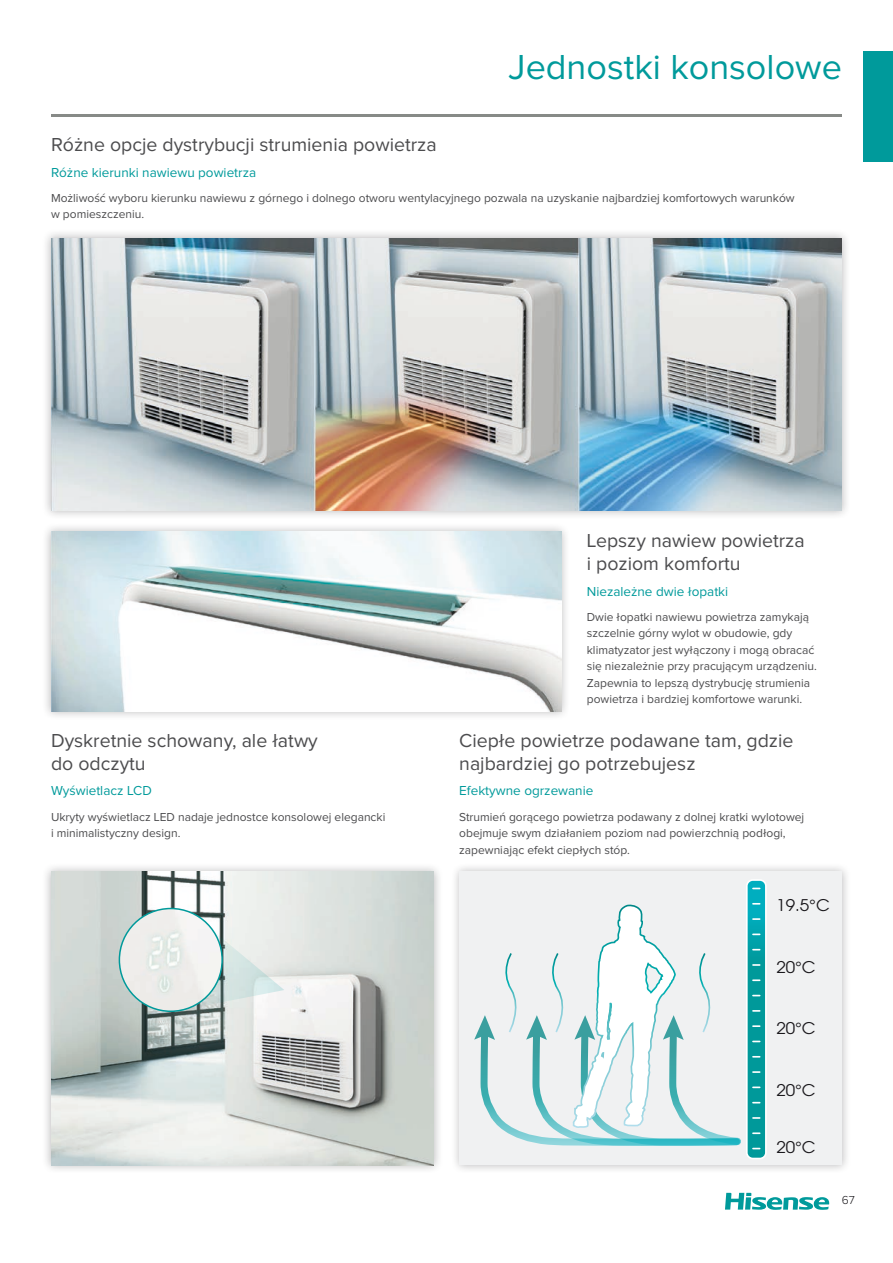
<style>
.page{position:relative;width:893px;height:1263px;background:#fff}
.page>*{position:absolute;margin:0;border:0;box-sizing:border-box;transform-origin:0 0}
.t1{font:36px "Proxima Nova";color:#009a9b}
.t2{font:19.5px/23.4px "Proxima Nova";color:#4c4c4e}
.t3{font:16.05px "ITC Avant Garde Pro";color:#1a181c;scale:1.06 1}
.t4{font:13.5px "Proxima Nova";color:#009a9b}
.t5{font:12px/16.5px "Proxima Nova";color:#4c4c4e}
.t6{font:300 12px "Proxima Nova";color:#1a181c}
</style>
<div class="page">
<div style="left:863px;top:51px;width:30px;height:111px;background:#009a9b"></div>
<svg style="left:725px;top:1193px;width:104px;height:17px"></svg>
<hr style="left:51px;top:115px;width:791px;height:2px;background:#878a87">
<div style="left:42px;top:523px;width:528px;height:198px;background:#1a181c;opacity:.3"></div>
<img style="left:51px;top:531px;width:510px;height:180px">
<div style="left:42px;top:229px;width:809px;height:291px;background:#1a181c;opacity:.3"></div>
<img style="left:51px;top:238px;width:791px;height:272px">
<div style="left:42px;top:863px;width:401px;height:311px;background:#1a181c;opacity:.3"></div>
<img style="left:51px;top:872px;width:383px;height:293px">
<div style="left:450px;top:863px;width:401px;height:311px;background:#1a181c;opacity:.3"></div>
<div style="left:459px;top:872px;width:383px;height:293px;background:#f0f1f2"></div>
<div style="left:746px;top:879px;width:21px;height:280px;border:2px solid #fff;border-radius:6px"></div>
<svg style="left:747px;top:880px;width:19px;height:278px;background:#22aaae"></svg>
<svg style="left:474px;top:904px;width:267px;height:242px"></svg>
<svg style="left:186px;top:931px;width:98px;height:79px;background:#d6e0de"></svg>
<img style="left:119px;top:908px;width:103px;height:103px;border-radius:51px">
<div style="left:119px;top:908px;width:104px;height:104px;border:2px solid #009a9b;border-radius:50%"></div>
<h1 class="t1" style="left:509px;top:51px;width:335px">Jednostki konsolowe</h1>
<h2 class="t2" style="left:51px;top:134px;width:387px">Różne opcje dystrybucji strumienia powietrza</h2>
<p class="t4" style="left:51px;top:166px;width:207px">Różne kierunki nawiewu powietrza</p>
<p class="t5" style="left:51px;top:190px;width:745px">Możliwość wyboru kierunku nawiewu z górnego i dolnego otworu wentylacyjnego pozwala na uzyskanie najbardziej komfortowych warunków w pomieszczeniu.</p>
<h2 class="t2" style="left:51px;top:729px;width:268px">Dyskretnie schowany, ale łatwy do odczytu</h2>
<p class="t4" style="left:51px;top:785px;width:102px">Wyświetlacz LCD</p>
<p class="t5" style="left:51px;top:809px;width:336px">Ukryty wyświetlacz LED nadaje jednostce konsolowej elegancki i minimalistyczny design.</p>
<h2 class="t2" style="left:587px;top:530px;width:219px">Lepszy nawiew powietrza i poziom komfortu</h2>
<p class="t4" style="left:587px;top:585px;width:143px">Niezależne dwie łopatki</p>
<p class="t5" style="left:587px;top:609px;width:232px">Dwie łopatki nawiewu powietrza zamykają szczelnie górny wylot w obudowie, gdy klimatyzator jest wyłączony i mogą obracać się niezależnie przy pracującym urządzeniu.<br>Zapewnia to lepszą dystrybucję strumienia powietrza i bardziej komfortowe warunki.</p>
<h2 class="t2" style="left:459px;top:729px;width:336px">Ciepłe powietrze podawane tam, gdzie najbardziej go potrzebujesz</h2>
<p class="t4" style="left:459px;top:785px;width:136px">Efektywne ogrzewanie</p>
<p class="t5" style="left:459px;top:809px;width:347px">Strumień gorącego powietrza podawany z dolnej kratki wylotowej obejmuje swym działaniem poziom nad powierzchnią podłogi, zapewniając efekt ciepłych stóp.</p>
<h3 class="t3" style="left:776px;top:895px;width:52px">19.5°C</h3>
<h3 class="t3" style="left:776px;top:957px;width:39px">20°C</h3>
<h3 class="t3" style="left:776px;top:1018px;width:39px">20°C</h3>
<h3 class="t3" style="left:776px;top:1080px;width:39px">20°C</h3>
<h3 class="t3" style="left:776px;top:1137px;width:39px">20°C</h3>
<p class="t6" style="left:842px;top:1195px;width:15px">67</p>
</div>
